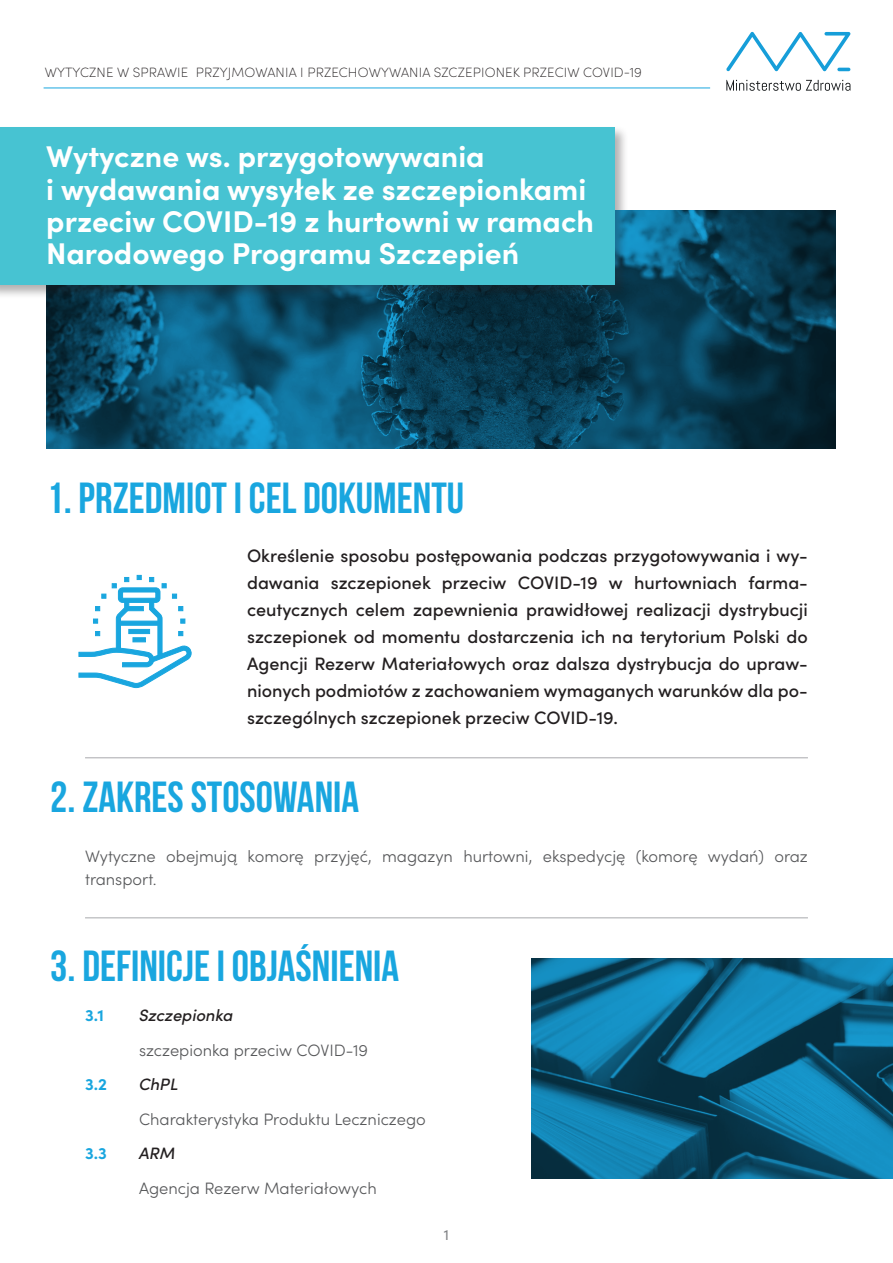
<style>
.page{position:relative;width:893px;height:1263px;background:#fff}
.page>*{position:absolute;margin:0;border:0;box-sizing:border-box;transform-origin:0 0}
.t1{font:700 43.5px "Bebas Neue";color:#19a6df}
.t2{font:700 30px/32.4px "Sofia Pro";color:#fff}
.t3{font:500 18px/27px "Sofia Pro";color:#231f20;text-align:justify}
.t4{font:300 16.5px/22.5px "Sofia Pro";color:#57585a}
.t5{font:italic 500 16.5px "Sofia Pro";color:#231f20}
.t6{font:700 16.5px "Sofia Pro";color:#19a6df}
.t7{font:15px "Sofia Pro";color:#808285}
.t8{font:200 13.5px "Sofia Pro";letter-spacing:.01em;color:#231f20}
</style>
<div class="page">
<svg style="left:726px;top:80px;width:124px;height:11px"></svg>
<svg style="left:726px;top:32px;width:124px;height:39px"></svg>
<hr style="left:44px;top:88px;width:666px;height:1px;background:#19a6df">
<svg style="left:78px;top:575px;width:114px;height:113px"></svg>
<hr style="left:118px;top:621px;width:42px;height:4px;background:#19a6df">
<div style="left:129px;top:629px;width:21px;height:5px;background:#19a6df"></div>
<svg style="left:133px;top:637px;width:13px;height:5px"></svg>
<hr style="left:85px;top:757px;width:723px;height:1px;background:#a8a9ad">
<hr style="left:85px;top:917px;width:723px;height:1px;background:#a8a9ad">
<svg style="left:531px;top:958px;width:362px;height:221px;background:#0e678c"></svg>
<svg style="left:47px;top:210px;width:789px;height:239px;background:#0a4762"></svg>
<div style="left:0;top:125px;width:629px;height:174px;background:#231f20;opacity:.35"></div>
<div style="left:0;top:128px;width:614px;height:157px;background:#47c3d2"></div>
<p class="t8" style="left:45px;top:63px;width:599px">WYTYCZNE W SPRAWIE PRZYJMOWANIA I PRZECHOWYWANIA SZCZEPIONEK PRZECIW COVID-19</p>
<h2 class="t2" style="left:46px;top:138px;width:549px">Wytyczne ws. przygotowywania<br>i wydawania wysyłek ze szczepionkami przeciw COVID-19 z hurtowni w ramach Narodowego Programu Szczepień</h2>
<h1 class="t1" style="left:47px;top:474px;width:419px">1. PRZEDMIOT I CEL DOKUMENTU</h1>
<p class="t3" style="left:247px;top:541px;width:562px">Określenie sposobu postępowania podczas przygotowywania i wy&shy;dawania szczepionek przeciw COVID-19 w hurtowniach farma&shy;ceutycznych celem zapewnienia prawidłowej realizacji dystrybucji szczepionek od momentu dostarczenia ich na terytorium Polski do Agencji Rezerw Materiałowych oraz dalsza dystrybucja do upraw&shy;nionych podmiotów z zachowaniem wymaganych warunków dla po&shy;szczególnych szczepionek przeciw COVID-19.</p>
<h1 class="t1" style="left:50px;top:773px;width:310px">2. ZAKRES STOSOWANIA</h1>
<p class="t4" style="left:85px;top:844px;width:724px">Wytyczne obejmują komorę przyjęć, magazyn hurtowni, ekspedycję (komorę wydań) oraz transport.</p>
<h1 class="t1" style="left:50px;top:942px;width:350px">3. DEFINICJE I OBJAŚNIENIA</h1>
<p class="t6" style="left:85px;top:1003px;width:20px">3.1</p>
<p class="t5" style="left:139px;top:1003px;width:96px">Szczepionka</p>
<p class="t4" style="left:139px;top:1038px;width:231px">szczepionka przeciw COVID-19</p>
<p class="t6" style="left:85px;top:1072px;width:23px">3.2</p>
<p class="t5" style="left:139px;top:1072px;width:41px">ChPL</p>
<p class="t4" style="left:139px;top:1107px;width:288px">Charakterystyka Produktu Leczniczego</p>
<p class="t6" style="left:85px;top:1141px;width:23px">3.3</p>
<p class="t5" style="left:139px;top:1141px;width:38px">ARM</p>
<p class="t4" style="left:139px;top:1176px;width:239px">Agencja Rezerw Materiałowych</p>
<p class="t7" style="left:444px;top:1223px;width:7px">1</p>
</div>
